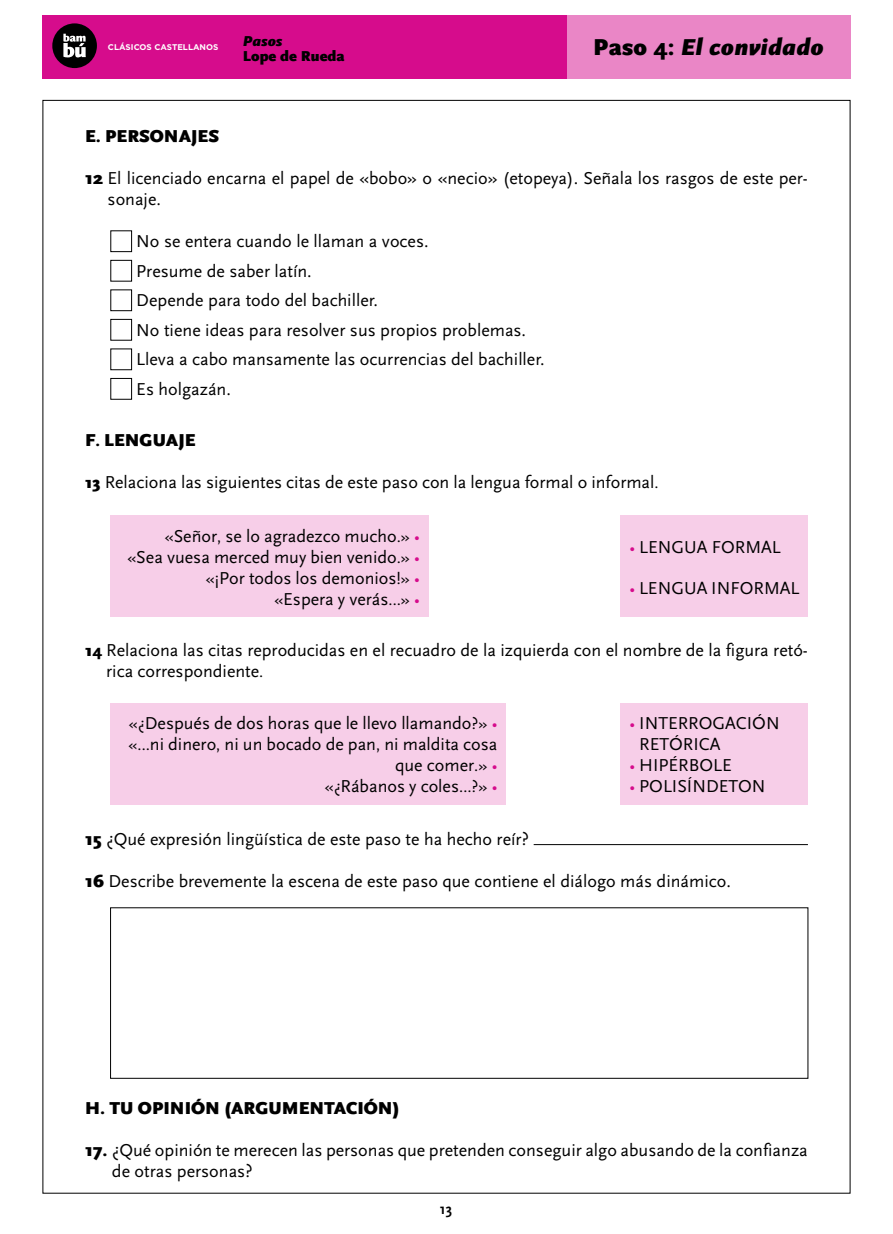
<style>
.page{position:relative;width:893px;height:1234px;background:#fff}
.page>*{position:absolute;margin:0;border:0;box-sizing:border-box;transform-origin:0 0}
.t1{font:italic 900 24px "Scala Sans";letter-spacing:.01em;color:#000}
.t2{font:18px/21px "Scala Sans";color:#000}
.t3{font:900 18px "Scala Sans";color:#000}
.t4{font:900 15px "Scala Sans";color:#000}
.t5{font:italic 900 15px "Scala Sans";color:#000}
.t6{font:700 15px "Scala Sans";color:#000}
.t7{font:700 8.25px "Gotham";color:#fff}
.s1{font-style:normal}
.s2{font-weight:900}
.s3{font-size:16.5px}
.s4{font-weight:900;font-size:16.5px}
.s5{font-size:16.5px;color:#d60c8c}
</style>
<div class="page">
<div style="left:43px;top:15px;width:807px;height:64px;background:#d60c8c"></div>
<svg style="left:52px;top:23px;width:45px;height:45px"></svg>
<div style="left:111px;top:230px;width:21px;height:22px;border:1px solid #000"></div>
<div style="left:111px;top:260px;width:21px;height:21px;border:1px solid #000"></div>
<div style="left:111px;top:289px;width:21px;height:22px;border:1px solid #000"></div>
<div style="left:111px;top:319px;width:21px;height:21px;border:1px solid #000"></div>
<div style="left:111px;top:378px;width:21px;height:21px;border:1px solid #000"></div>
<hr style="left:534px;top:844px;width:274px;height:1px;background:#000">
<div style="left:111px;top:516px;width:318px;height:101px;background:#f7cee8"></div>
<div style="left:621px;top:516px;width:187px;height:101px;background:#f7cee8"></div>
<div style="left:111px;top:703px;width:395px;height:101px;background:#f7cee8"></div>
<div style="left:621px;top:703px;width:187px;height:101px;background:#f7cee8"></div>
<div style="left:567px;top:15px;width:283px;height:64px;background:#ea86c6"></div>
<p class="t7" style="left:108px;top:42px;width:112px">CLÁSICOS CASTELLANOS</p>
<p class="t5" style="left:243px;top:33px;width:41px">Pasos</p>
<p class="t4" style="left:243px;top:48px;width:103px">Lope de Rueda</p>
<h1 class="t1" style="left:593px;top:34px;width:232px"><span class="s1">Paso 4:</span> El convidado</h1>
<p class="t3" style="left:85px;top:127px;width:80px">E. PERSONA</p>
<p class="t3" style="left:191px;top:127px;width:29px">JES</p>
<p class="t2" style="left:108px;top:168px;width:702px;text-indent:-23px"><span class="s2">12</span> El licenciado encarna el papel de «bobo» o «necio» (etopeya). Señala los rasgos de este per&shy;sonaje.</p>
<p class="t2" style="left:136px;top:227px;width:410px;line-height:29.5px">No se entera cuando le llaman a voces.<br>Presume de saber latín.<br>Depende para todo del bachiller.<br>No tiene ideas para resolver sus propios problemas.<br>Lleva a cabo mansamente las ocurrencias del bachiller.<br>Es holgazán.</p>
<p class="t3" style="left:85px;top:430px;width:110px">F<span class="s3">.</span> LENGUAJE</p>
<p class="t2" style="left:85px;top:471px;width:575px"><span class="s4">13</span> Relaciona las siguientes citas de este paso con la lengua formal o informal<span class="s3">.</span></p>
<p class="t2" style="left:127px;top:525px;width:295px;text-align:right"><span class="s3">«</span>Señor<span class="s3">,</span> se lo agradezco mucho<span class="s3">.»</span> <span class="s5">• </span><span class="s3">«</span>Sea vuesa merced muy bien venido<span class="s3">.»</span> <span class="s5">• </span><span class="s3">«¡</span>Por todos los demonios<span class="s3">!»</span> <span class="s5">•<br></span><span class="s3">«</span>Espera y verás<span class="s3">…»</span> <span class="s5">•</span></p>
<p class="t2" style="left:629px;top:536px;width:129px"><span class="s5">•</span> Lengua formal</p>
<p class="t2" style="left:629px;top:577px;width:147px"><span class="s5">•</span> Lengua informal</p>
<p class="t2" style="left:106px;top:639px;width:703px;text-indent:-21px"><span class="s4">14</span> Relaciona las citas reproducidas en el recuadro de la izquierda con el nombre de la figura retó&shy;rica correspondiente<span class="s3">.</span></p>
<p class="t2" style="left:128px;top:712px;width:371px;text-align:right"><span class="s3">«¿</span>Después de dos horas que le llevo llamando<span class="s3">?»</span> <span class="s5">• </span><span class="s3">«…</span>ni dinero<span class="s3">,</span> ni un bocado de pan<span class="s3">,</span> ni maldita cosa que comer<span class="s3">.»</span> <span class="s5">•<br></span><span class="s3">«¿</span>Rábanos y coles<span class="s3">…?»</span> <span class="s5">•</span></p>
<p class="t2" style="left:629px;top:712px;width:61px"><span class="s5">•</span> I NTERROG</p>
<p class="t2" style="left:725px;top:712px;width:56px">ACIÓN</p>
<p class="t2" style="left:639px;top:733px;width:83px">RETÓRI CA</p>
<p class="t2" style="left:629px;top:754px;width:104px"><span class="s5">•</span> HI PÉRBOLE</p>
<p class="t2" style="left:629px;top:775px;width:138px"><span class="s5">•</span> POLISÍNDETON</p>
<p class="t2" style="left:85px;top:828px;width:446px"><span class="s2">15</span> ¿Qué expresión lingüística de este paso te ha hecho reír?</p>
<p class="t2" style="left:85px;top:870px;width:647px"><span class="s2">16</span> Describe brevemente la escena de este paso que contiene el diálogo más dinámico.</p>
<p class="t3" style="left:85px;top:1097px;width:227px">H. TU OPIN IÓN (ARGUMENTAC</p>
<p class="t3" style="left:357px;top:1097px;width:43px">IÓN)</p>
<p class="t2" style="left:112px;top:1139px;width:697px;text-indent:-27px"><span class="s2">17.</span> ¿Qué opinión te merecen las personas que pretenden conseguir algo abusando de la confianza de otras personas?</p>
<p class="t6" style="left:440px;top:1200px;width:14px">13</p>
</div>
